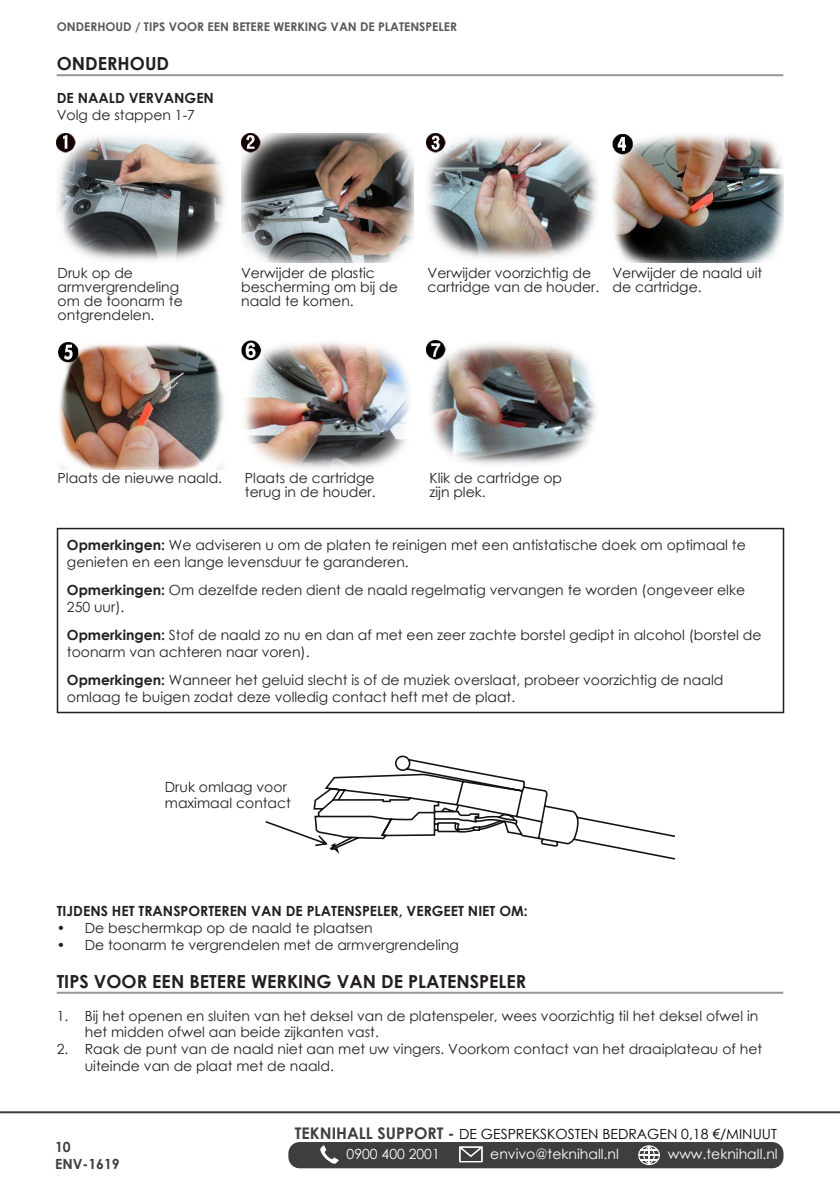
<style>
.page{position:relative;width:840px;height:1191px;background:#fff}
.page>*{position:absolute;margin:0;border:0;box-sizing:border-box;transform-origin:0 0}
.Rubrik{font:700 18px "Century Gothic";color:#231f20}
.Brødtekst{font:14px/14px "Century Gothic";color:#231f20}
.Brød_tabualtor{font:14px/16.8px "Century Gothic";color:#231f20}
.Underrubrik{font:700 14px "Century Gothic";color:#231f20}
.t1{font:14px "Century Gothic";color:#000001}
.t2{font:14px "Century Gothic";color:#fff}
.t3{font:700 14px "Century Gothic";color:#3e3e3f}
.Brødtekst-2{font:700 12px "Century Gothic";color:#57585a}
.s1{font-weight:700}
.s2{font-weight:700;font-size:16px;color:#3e3e3f}
</style>
<div class="page">
<hr style="left:0;top:1111px;width:839px;height:2px;background:#3e3e3f">
<div style="left:288px;top:1142px;width:495px;height:26px;background:#3e3e3f;border-radius:11px"></div>
<svg style="left:320px;top:1145px;width:19px;height:19px"></svg>
<svg style="left:459px;top:1146px;width:23px;height:16px"></svg>
<svg style="left:638px;top:1145px;width:21px;height:20px"></svg>
<hr style="left:57px;top:74px;width:725px;height:2px;background:#939598">
<img style="left:426px;top:341px;width:170px;height:123px">
<img style="left:57px;top:134px;width:168px;height:127px">
<img style="left:241px;top:134px;width:172px;height:128px">
<img style="left:426px;top:134px;width:171px;height:125px">
<img style="left:611px;top:134px;width:171px;height:128px">
<img style="left:58px;top:342px;width:166px;height:127px">
<img style="left:241px;top:341px;width:169px;height:127px">
<div style="left:57px;top:528px;width:726px;height:185px;border:2px solid #231f20"></div>
<svg style="left:265px;top:755px;width:410px;height:105px"></svg>
<hr style="left:57px;top:991px;width:725px;height:2px;background:#939598">
<p class="Brødtekst-2" style="left:57px;top:18px;width:401px">ONDERHOUD / TIPS VOOR EEN BETERE WERKING VAN DE PLATENSPELER</p>
<p class="Rubrik" style="left:57px;top:50px;width:114px">ONDERHOUD</p>
<p class="Underrubrik" style="left:57px;top:87px;width:159px">DE NAALD VERVANGEN</p>
<p class="Brødtekst" style="left:57px;top:108px;width:140px">Volg de stappen 1-7</p>
<p class="Brødtekst" style="left:58px;top:265px;width:127px">Druk op de armvergrendeling om de toonarm te ontgrendelen.</p>
<p class="Brødtekst" style="left:241px;top:265px;width:158px">Verwijder de plastic bescherming om bij de naald te komen.</p>
<p class="Brødtekst" style="left:427px;top:265px;width:173px">Verwijder voorzichtig de cartridge van de houder.</p>
<p class="Brødtekst" style="left:612px;top:265px;width:151px">Verwijder de naald uit de cartridge.</p>
<p class="Brødtekst" style="left:58px;top:471px;width:166px">Plaats de nieuwe naald.</p>
<p class="Brødtekst" style="left:245px;top:471px;width:132px">Plaats de cartridge terug in de houder.</p>
<p class="Brødtekst" style="left:429px;top:471px;width:134px">Klik de cartridge op zijn plek.</p>
<p class="Brødtekst" style="left:67px;top:536px;width:680px;line-height:16.8px"><span class="s1">Opmerkingen:</span> We adviseren u om de platen te reinigen met een antistatische doek om optimaal te genieten en een lange levensduur te garanderen.</p>
<p class="Brødtekst" style="left:67px;top:581px;width:679px;line-height:16.8px"><span class="s1">Opmerkingen:</span> Om dezelfde reden dient de naald regelmatig vervangen te worden (ongeveer elke<br>250 uur).</p>
<p class="Brødtekst" style="left:67px;top:626px;width:695px;line-height:16.8px"><span class="s1">Opmerkingen:</span> Stof de naald zo nu en dan af met een zeer zachte borstel gedipt in alcohol (borstel de toonarm van achteren naar voren).</p>
<p class="Brødtekst" style="left:67px;top:671px;width:657px;line-height:16.8px"><span class="s1">Opmerkingen:</span> Wanneer het geluid slecht is of de muziek overslaat, probeer voorzichtig de naald omlaag te buigen zodat deze volledig contact heft met de plaat.</p>
<p class="Brødtekst" style="left:165px;top:778px;width:128px;line-height:16.8px">Druk omlaag voor maximaal contact</p>
<p class="Underrubrik" style="left:57px;top:900px;width:472px">TIJDENS HET TRANSPORTEREN VAN DE PLATENSPELER, VERGEET NIET OM:</p>
<p class="Brød_tabualtor" style="left:57px;top:919px;width:317px">• De beschermkap op de naald te plaatsen</p>
<p class="Brød_tabualtor" style="left:57px;top:936px;width:403px">• De toonarm te vergrendelen met de armvergrendeling</p>
<p class="Rubrik" style="left:57px;top:967px;width:471px">TIPS VOOR EEN BETERE WERKING VAN DE PLATENSPELER</p>
<p class="Brød_tabualtor" style="left:85px;top:1007px;width:674px;text-indent:-28px">1. Bij het openen en sluiten van het deksel van de platenspeler, wees voorzichtig til het deksel ofwel in het midden ofwel aan beide zijkanten vast.</p>
<p class="Brød_tabualtor" style="left:85px;top:1040px;width:678px;text-indent:-28px">2. Raak de punt van de naald niet aan met uw vingers. Voorkom contact van het draaiplateau of het uiteinde van de plaat met de naald.</p>
<p class="t3" style="left:55px;top:1136px;width:17px">10</p>
<p class="t3" style="left:55px;top:1153px;width:66px">ENV-1619</p>
<p class="t1" style="left:295px;top:1124px;width:483px"><span class="s2">TEKNIHALL SUPPORT -</span> DE GESPREKSKOSTEN BEDRAGEN 0,18 €/MINUUT</p>
<p class="t2" style="left:346px;top:1144px;width:95px">0900 400 2001</p>
<p class="t2" style="left:490px;top:1144px;width:130px">envivo@teknihall.nl</p>
<p class="t2" style="left:667px;top:1144px;width:111px">www.teknihall.nl</p>
</div>
